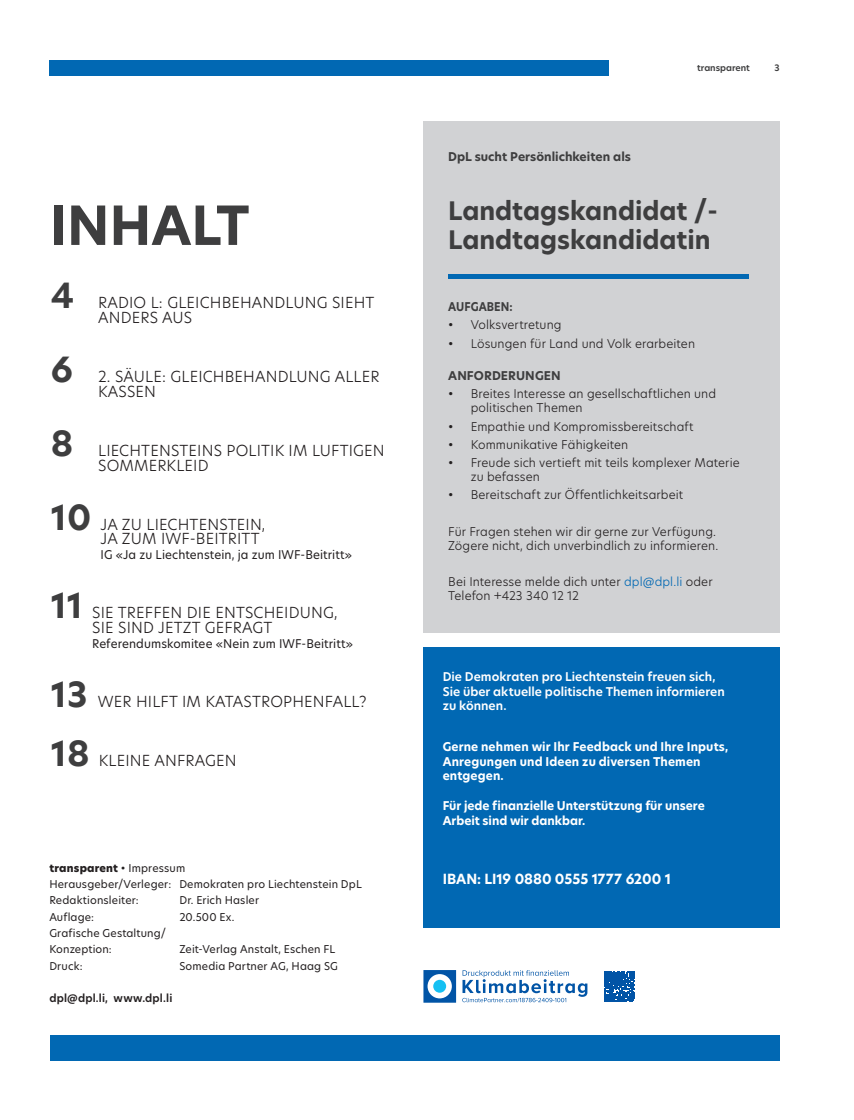
<style>
.page{position:relative;width:854px;height:1120px;background:#fff}
.page>*{position:absolute;margin:0;border:0;box-sizing:border-box;transform-origin:0 0}
.t1{font:700 52.88px "New Hero";color:#3e3e3f}
.t2{font:700 34px "New Hero";letter-spacing:.01em;color:#3e3e3f}
.t3{font:700 25px/29.5px "New Hero";color:#3e3e3f}
.t4{font:300 15px/14.8px "New Hero";letter-spacing:.01em;color:#231f20}
.t5{font:700 13.75px "New Hero";letter-spacing:-.005em;color:#fff}
.t6{font:300 11.88px/14.2px "New Hero";letter-spacing:.01em;color:#231f20}
.t7{font:700 11.88px/14.8px "New Hero";letter-spacing:.005em;color:#fff}
.t8{font:600 11.88px/14.2px "New Hero";color:#fff}
.t9{font:11.88px "New Hero";letter-spacing:.005em;color:#231f20}
.t10{font:700 11.88px "New Hero";color:#3e3e3f}
.t11{font:700 11.88px "New Hero";color:#3e3e3f;scale:.9 1}
.t12{font:10.62px/16.2px "New Hero";letter-spacing:.015em;color:#231f20}
.t13{font:600 10.62px "New Hero";letter-spacing:.015em;color:#231f20}
.t14{font:600 8.75px "New Hero";color:#3e3e3f}
.s1{font-weight:800}
.s2{color:#0168b3}
</style>
<div class="page">
<div style="left:50px;top:1035px;width:730px;height:25px;background:#0168b3"></div>
<div style="left:50px;top:60px;width:559px;height:15px;background:#0168b3"></div>
<div style="left:423px;top:648px;width:357px;height:280px;background:#0168b3"></div>
<svg style="left:423px;top:970px;width:33px;height:32px"></svg>
<div style="left:433px;top:980px;width:13px;height:12px;background:#15c0f2;border-radius:50%"></div>
<svg style="left:604px;top:971px;width:31px;height:31px"></svg>
<svg style="left:604px;top:971px;width:30px;height:30px"></svg>
<svg style="left:462px;top:970px;width:125px;height:32px"></svg>
<div style="left:423px;top:121px;width:357px;height:512px;background:#d1d2d4"></div>
<hr style="left:448px;top:275px;width:301px;height:4px;background:#0168b3">
<h1 class="t1" style="left:50px;top:189px;width:201px">INHALT</h1>
<h2 class="t2" style="left:51px;top:273px;width:25px">4</h2>
<p class="t4" style="left:98px;top:295px;width:278px">RADIO L: GLEICHBEHANDLUNG SIEHT<br>ANDERS AUS</p>
<h2 class="t2" style="left:51px;top:346px;width:24px">6</h2>
<p class="t4" style="left:98px;top:369px;width:283px">2. SÄULE: GLEICHBEHANDLUNG ALLER<br>KASSEN</p>
<h2 class="t2" style="left:51px;top:420px;width:24px">8</h2>
<p class="t4" style="left:98px;top:443px;width:288px">LIECHTENSTEINS POLITIK IM LUFTIGEN<br>SOMMERKLEID</p>
<h2 class="t2" style="left:51px;top:494px;width:42px">10</h2>
<p class="t4" style="left:101px;top:516px;width:166px">JA ZU LIECHTENSTEIN,<br>JA ZUM IWF-BEITRITT</p>
<p class="t9" style="left:101px;top:547px;width:253px">IG «Ja zu Liechtenstein, ja zum IWF-Beitritt»</p>
<h2 class="t2" style="left:51px;top:582px;width:34px">11</h2>
<p class="t4" style="left:92px;top:605px;width:247px">SIE TREFFEN DIE ENTSCHEIDUNG,<br>SIE SIND JETZT GEFRAGT</p>
<p class="t9" style="left:92px;top:635px;width:262px">Referendumskomitee «Nein zum IWF-Beitritt»</p>
<h2 class="t2" style="left:51px;top:671px;width:38px">13</h2>
<p class="t4" style="left:98px;top:693px;width:271px">WER HILFT IM KATASTROPHENFALL?</p>
<h2 class="t2" style="left:51px;top:730px;width:40px">18</h2>
<p class="t4" style="left:99px;top:752px;width:139px">KLEINE ANFRAGEN</p>
<p class="t12" style="left:49px;top:859px;width:314px"><span class="s1">transparent</span> • Impressum<br>Herausgeber/Verleger: Demokraten pro Liechtenstein DpL<br>Redaktionsleiter:</p>
<p class="t12" style="left:179px;top:892px;width:81px">Dr. Erich Hasler</p>
<p class="t12" style="left:49px;top:908px;width:46px">Auflage:</p>
<p class="t12" style="left:179px;top:908px;width:57px">20.500 Ex.</p>
<p class="t12" style="left:49px;top:924px;width:118px">Grafische Gestaltung/<br>Konzeption:</p>
<p class="t12" style="left:179px;top:941px;width:157px">Zeit-Verlag Anstalt, Eschen FL</p>
<p class="t12" style="left:49px;top:957px;width:35px">Druck:</p>
<p class="t12" style="left:179px;top:957px;width:160px">Somedia Partner AG, Haag SG</p>
<p class="t13" style="left:49px;top:991px;width:125px">dpl@dpl.li, www.dpl.li</p>
<p class="t14" style="left:697px;top:62px;width:54px">transparent</p>
<p class="t14" style="left:774px;top:62px;width:7px">3</p>
<p class="t10" style="left:448px;top:148px;width:184px">DpL sucht Persönlichkeiten als</p>
<h3 class="t3" style="left:448px;top:196px;width:271px">Landtagskandidat /-<br>Landtagskandidatin</h3>
<p class="t11" style="left:448px;top:299px;width:73px">AUFGABEN:</p>
<p class="t6" style="left:448px;top:318px;width:115px">• Volksvertretung</p>
<p class="t6" style="left:448px;top:336px;width:248px">• Lösungen für Land und Volk erarbeiten</p>
<p class="t10" style="left:448px;top:367px;width:114px">ANFORDERUNGEN</p>
<p class="t6" style="left:471px;top:386px;width:247px;text-indent:-23px">• Breites Interesse an gesellschaftlichen und politischen Themen</p>
<p class="t6" style="left:448px;top:419px;width:247px">• Empathie und Kompromissbereitschaft</p>
<p class="t6" style="left:448px;top:437px;width:182px">• Kommunikative Fähigkeiten</p>
<p class="t6" style="left:471px;top:455px;width:270px;text-indent:-23px">• Freude sich vertieft mit teils komplexer Materie zu befassen</p>
<p class="t6" style="left:448px;top:487px;width:237px">• Bereitschaft zur Öffentlichkeitsarbeit</p>
<p class="t6" style="left:448px;top:524px;width:272px">Für Fragen stehen wir dir gerne zur Verfügung.<br>Zögere nicht, dich unverbindlich zu informieren.</p>
<p class="t6" style="left:448px;top:574px;width:266px">Bei Interesse melde dich unter <span class="s2">dpl@dpl.li</span> oder<br>Telefon +423 340 12 12</p>
<p class="t8" style="left:443px;top:670px;width:283px">Die Demokraten pro Liechtenstein freuen sich,<br>Sie über aktuelle politische Themen informieren zu können.</p>
<p class="t7" style="left:443px;top:739px;width:287px">Gerne nehmen wir Ihr Feedback und Ihre Inputs,<br>Anregungen und Ideen zu diversen Themen entgegen.</p>
<p class="t7" style="left:443px;top:798px;width:264px">Für jede finanzielle Unterstützung für unsere<br>Arbeit sind wir dankbar.</p>
<p class="t5" style="left:443px;top:869px;width:230px">IBAN: LI19 0880 0555 1777 6200 1</p>
</div>
